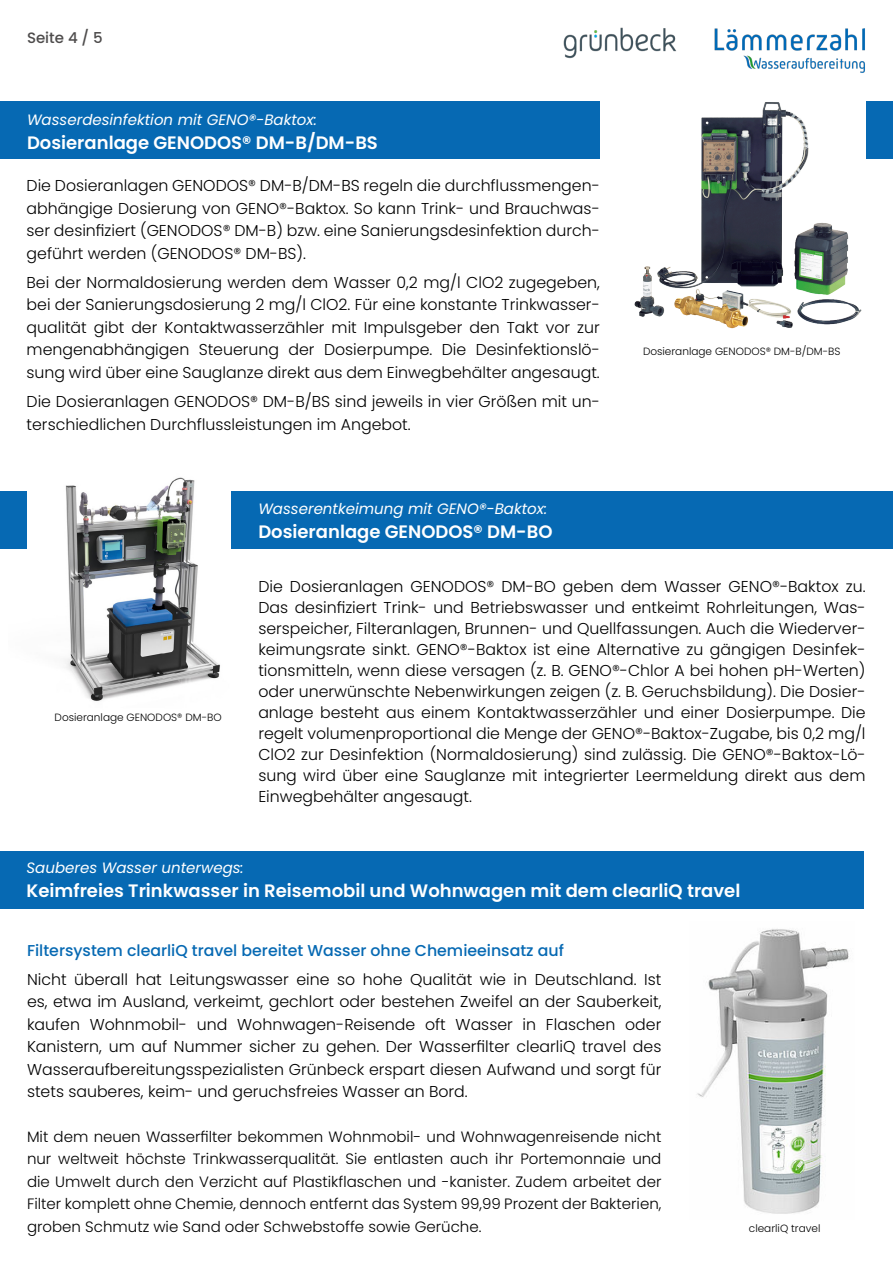
<style>
.page{position:relative;width:893px;height:1263px;background:#fff}
.page>*{position:absolute;margin:0;border:0;box-sizing:border-box;transform-origin:0 0}
.t1{font:600 18px "Poppins";color:#fff}
.t2{font:300 15.75px/22.5px "Poppins";color:#000;text-align:justify}
.t3{font:500 15.75px "Poppins";color:#0669b3}
.t4{font:300 15px/22.5px "Poppins";color:#000;text-align:justify}
.t5{font:italic 15px "Poppins";color:#fff}
.t6{font:500 15px "Poppins";color:#4e4c4c}
.t7{font:300 10.5px "Poppins";color:#000}
</style>
<div class="page">
<img style="left:9px;top:477px;width:241px;height:224px">
<div style="left:0;top:101px;width:600px;height:58px;background:#0669b3"></div>
<img style="left:714px;top:28px;width:151px;height:45px">
<div style="left:867px;top:101px;width:26px;height:58px;background:#0669b3"></div>
<img style="left:634px;top:101px;width:233px;height:228px">
<div style="left:232px;top:492px;width:661px;height:57px;background:#0669b3"></div>
<div style="left:0;top:492px;width:27px;height:57px;background:#0669b3"></div>
<img style="left:563px;top:28px;width:113px;height:30px">
<img style="left:697px;top:929px;width:152px;height:285px">
<div style="left:0;top:851px;width:864px;height:58px;background:#0669b3"></div>
<p class="t6" style="left:27px;top:29px;width:77px">Seite 4 / 5</p>
<p class="t5" style="left:27px;top:111px;width:291px">Wasserdesinfektion mit GENO®-Baktox:</p>
<p class="t1" style="left:27px;top:132px;width:352px">Dosieranlage GENODOS® DM-B/DM-BS</p>
<p class="t2" style="left:27px;top:174px;width:575px">Die Dosieranlagen GENODOS® DM-B/DM-BS regeln die durchflussmengen&shy;abhängige Dosierung von GENO®-Baktox. So kann Trink- und Brauchwas&shy;ser desinfiziert (GENODOS® DM-B) bzw. eine Sanierungsdesinfektion durch&shy;geführt werden (GENODOS® DM-BS).</p>
<p class="t2" style="left:27px;top:271px;width:575px">Bei der Normaldosierung werden dem Wasser 0,2 mg/l ClO2 zugegeben, bei der Sanierungsdosierung 2 mg/l ClO2. Für eine konstante Trinkwasser&shy;qualität gibt der Kontaktwasserzähler mit Impulsgeber den Takt vor zur mengenabhängigen Steuerung der Dosierpumpe. Die Desinfektionslö&shy;sung wird über eine Sauglanze direkt aus dem Einwegbehälter angesaugt.</p>
<p class="t2" style="left:27px;top:390px;width:575px">Die Dosieranlagen GENODOS® DM-B/BS sind jeweils in vier Größen mit un&shy;terschiedlichen Durchflussleistungen im Angebot.</p>
<p class="t5" style="left:258px;top:500px;width:290px">Wasserentkeimung mit GENO®-Baktox:</p>
<p class="t1" style="left:258px;top:521px;width:296px">Dosieranlage GENODOS® DM-BO</p>
<p class="t7" style="left:643px;top:345px;width:199px">Dosieranlage GENODOS® DM-B/DM-BS</p>
<p class="t7" style="left:55px;top:711px;width:169px">Dosieranlage GENODOS® DM-BO</p>
<p class="t2" style="left:258px;top:576px;width:609px;line-height:21px">Die Dosieranlagen GENODOS® DM-BO geben dem Wasser GENO®-Baktox zu.<br>Das desinfiziert Trink- und Betriebswasser und entkeimt Rohrleitungen, Was&shy;serspeicher, Filteranlagen, Brunnen- und Quellfassungen. Auch die Wiederver&shy;keimungsrate sinkt. GENO®-Baktox ist eine Alternative zu gängigen Desinfek&shy;tionsmitteln, wenn diese versagen (z. B. GENO®-Chlor A bei hohen pH-Werten) oder unerwünschte Nebenwirkungen zeigen (z. B. Geruchsbildung). Die Dosier&shy;anlage besteht aus einem Kontaktwasserzähler und einer Dosierpumpe. Die regelt volumenproportional die Menge der GENO®-Baktox-Zugabe, bis 0,2 mg/l ClO2 zur Desinfektion (Normaldosierung) sind zulässig. Die GENO®-Baktox-Lö&shy;sung wird über eine Sauglanze mit integrierter Leermeldung direkt aus dem Einwegbehälter angesaugt.</p>
<p class="t5" style="left:27px;top:859px;width:219px">Sauberes Wasser unterwegs:</p>
<p class="t1" style="left:27px;top:881px;width:715px">Keimfreies Trinkwasser in Reisemobil und Wohnwagen mit dem clearliQ travel</p>
<p class="t3" style="left:27px;top:941px;width:538px">Filtersystem clearliQ travel bereitet Wasser ohne Chemieeinsatz auf</p>
<p class="t2" style="left:27px;top:968px;width:636px">Nicht überall hat Leitungswasser eine so hohe Qualität wie in Deutschland. Ist es, etwa im Ausland, verkeimt, gechlort oder bestehen Zweifel an der Sauberkeit, kaufen Wohnmobil- und Wohnwagen-Reisende oft Wasser in Flaschen oder Kanistern, um auf Nummer sicher zu gehen. Der Wasserfilter clearliQ travel des Wasseraufbereitungsspezialisten Grünbeck erspart diesen Aufwand und sorgt für stets sauberes, keim- und geruchsfreies Wasser an Bord.</p>
<p class="t4" style="left:27px;top:1125px;width:636px">Mit dem neuen Wasserfilter bekommen Wohnmobil- und Wohnwagenreisende nicht nur weltweit höchste Trinkwasserqualität. Sie entlasten auch ihr Portemonnaie und die Umwelt durch den Verzicht auf Plastikflaschen und -kanister. Zudem arbeitet der Filter komplett ohne Chemie, dennoch entfernt das System 99,99 Prozent der Bakterien, groben Schmutz wie Sand oder Schwebstoffe sowie Gerüche.</p>
<p class="t7" style="left:749px;top:1222px;width:73px">clearliQ travel</p>
</div>
